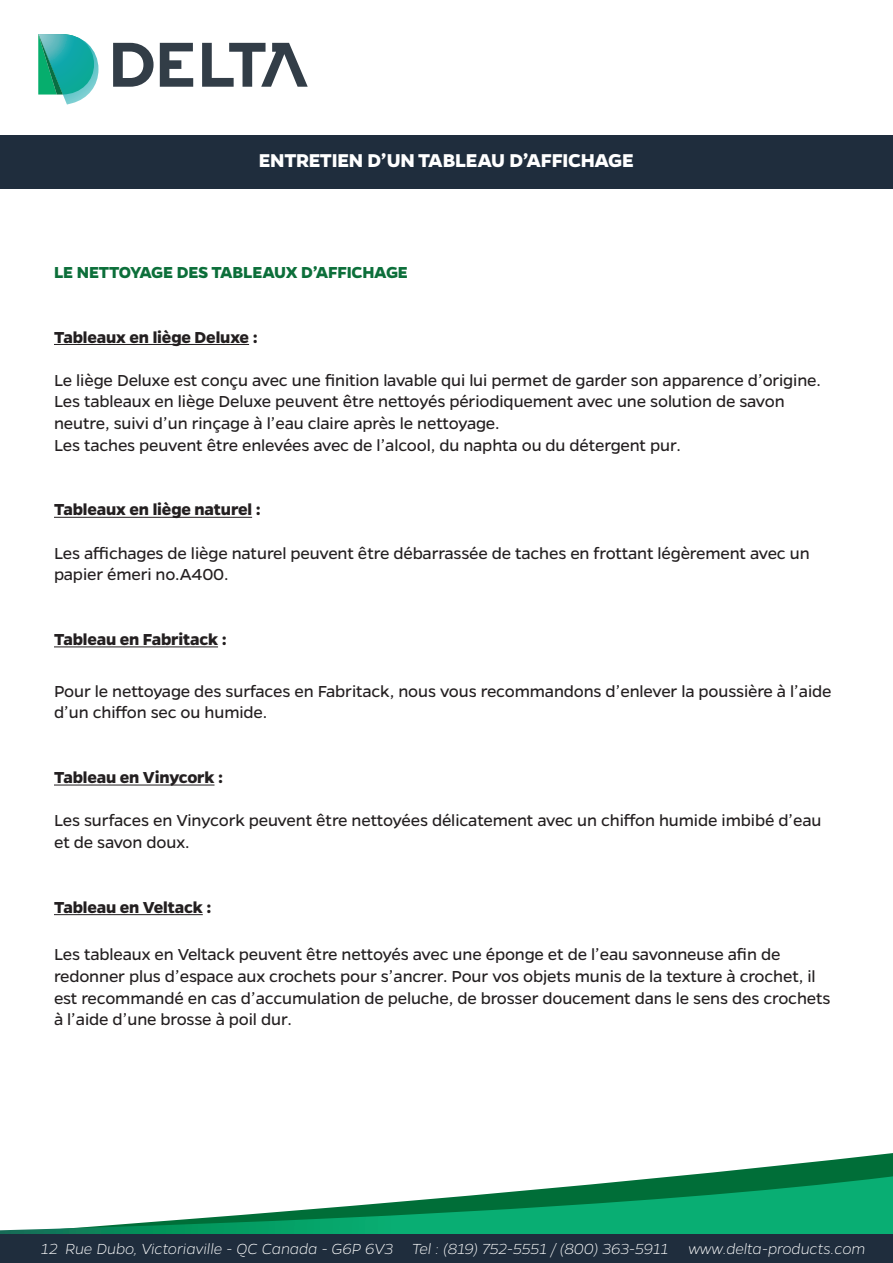
<style>
.page{position:relative;width:893px;height:1263px;background:#fff}
.page>*{position:absolute;margin:0;border:0;box-sizing:border-box;transform-origin:0 0}
.t1{font:700 21px "Gentona";letter-spacing:-.015em;color:#fff}
.t2{font:18px/21.6px "Gentona";letter-spacing:-.01em;color:#231f20}
.t3{font:700 18px "Gentona";letter-spacing:-.01em;color:#231f20}
.t4{font:700 18px "Gentona";letter-spacing:-.015em;color:#0c6f3a}
.t5{font:italic 200 16.5px "Gentona";letter-spacing:-.005em;color:#fff}
</style>
<div class="page">
<svg style="left:677px;top:1153px;width:216px;height:23px"></svg>
<div style="left:0;top:135px;width:893px;height:53px;background:#1f2d3d"></div>
<svg style="left:0;top:1176px;width:893px;height:58px"></svg>
<div style="left:0;top:1234px;width:893px;height:29px;background:#1f2d3d"></div>
<svg style="left:113px;top:43px;width:41px;height:44px"></svg>
<svg style="left:160px;top:43px;width:33px;height:44px"></svg>
<svg style="left:202px;top:43px;width:106px;height:44px"></svg>
<svg style="left:38px;top:34px;width:60px;height:71px"></svg>
<hr style="left:54px;top:344px;width:195px;height:1px;background:#231f20">
<hr style="left:54px;top:517px;width:198px;height:1px;background:#231f20">
<hr style="left:54px;top:646px;width:164px;height:1px;background:#231f20">
<hr style="left:54px;top:784px;width:161px;height:1px;background:#231f20">
<hr style="left:54px;top:914px;width:149px;height:1px;background:#231f20">
<p class="t1" style="left:259px;top:148px;width:376px">ENTRETIEN D’UN TABLEAU D’AFFICHAGE</p>
<p class="t4" style="left:54px;top:262px;width:356px">LE NETTOYAGE DES TABLEAUX D’AFFICHAGE</p>
<p class="t3" style="left:54px;top:327px;width:205px">Tableaux en liège Deluxe :</p>
<p class="t2" style="left:54px;top:369px;width:768px">Le liège Deluxe est conçu avec une finition lavable qui lui permet de garder son apparence d’origine.<br>Les tableaux en liège Deluxe peuvent être nettoyés périodiquement avec une solution de savon neutre, suivi d’un rinçage à l’eau claire après le nettoyage.<br>Les taches peuvent être enlevées avec de l’alcool, du naphta ou du détergent pur.</p>
<p class="t3" style="left:54px;top:499px;width:208px">Tableaux en liège naturel :</p>
<p class="t2" style="left:54px;top:542px;width:757px">Les affichages de liège naturel peuvent être débarrassée de taches en frottant légèrement avec un papier émeri no.A400.</p>
<p class="t3" style="left:54px;top:629px;width:174px">Tableau en Fabritack :</p>
<p class="t2" style="left:54px;top:680px;width:779px">Pour le nettoyage des surfaces en Fabritack, nous vous recommandons d’enlever la poussière à l’aide d’un chiffon sec ou humide.</p>
<p class="t3" style="left:54px;top:767px;width:171px">Tableau en Vinycork :</p>
<p class="t2" style="left:54px;top:810px;width:769px">Les surfaces en Vinycork peuvent être nettoyées délicatement avec un chiffon humide imbibé d’eau et de savon doux.</p>
<p class="t3" style="left:54px;top:897px;width:159px">Tableau en Veltack :</p>
<p class="t2" style="left:54px;top:944px;width:778px">Les tableaux en Veltack peuvent être nettoyés avec une éponge et de l’eau savonneuse afin de redonner plus d’espace aux crochets pour s’ancrer. Pour vos objets munis de la texture à crochet, il est recommandé en cas d’accumulation de peluche, de brosser doucement dans le sens des crochets à l’aide d’une brosse à poil dur.</p>
<p class="t5" style="left:41px;top:1239px;width:825px">12 Rue Dubo, Victoriaville - QC Canada - G6P 6V3 Tel : (819) 752-5551 / (800) 363-5911 www.delta-products.com</p>
</div>
